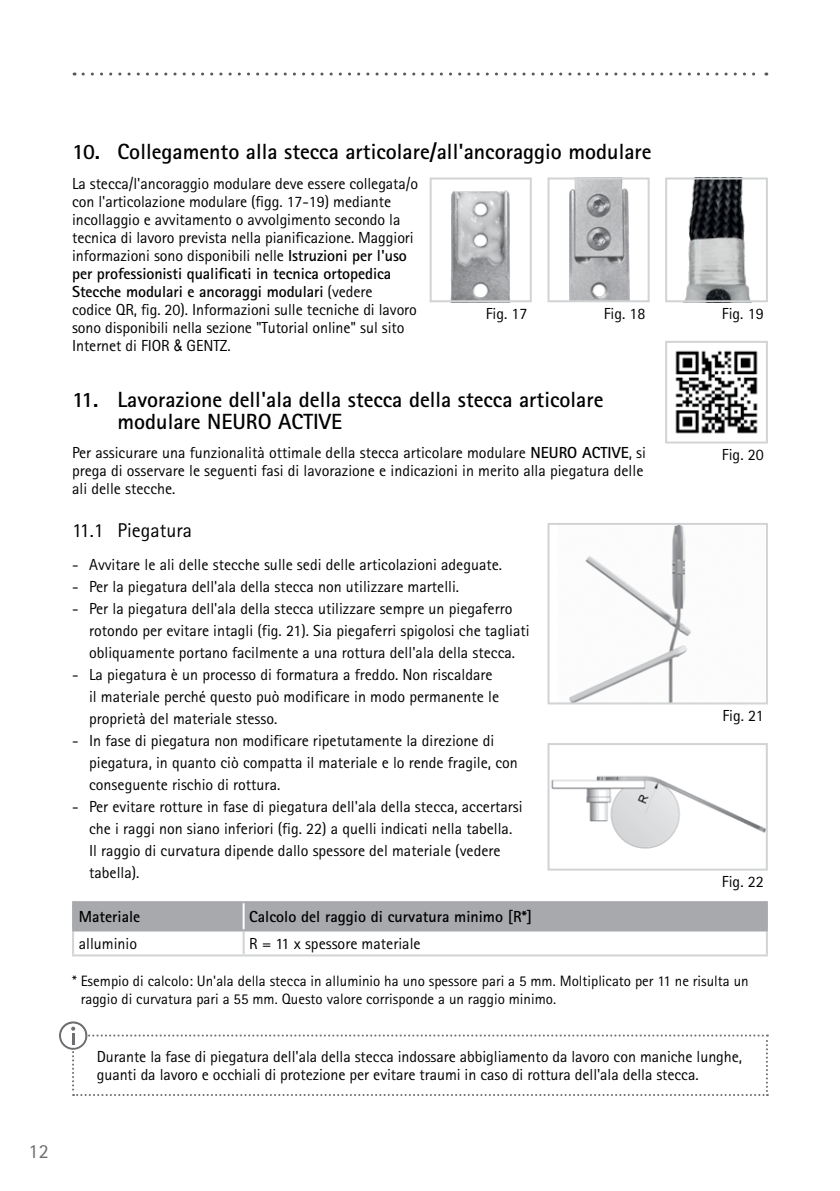
<style>
.page{position:relative;width:840px;height:1191px;background:#fff}
.page>*{position:absolute;margin:0;border:0;box-sizing:border-box;transform-origin:0 0}
.t1{font:700 22px/22px "Rotis Sans Serif Pro";color:#000}
.t2{font:20px "Rotis Sans Serif Pro";color:#000}
.t3{font:20px "Rotis Sans Serif Pro";color:#6d6e71}
.t4{font:16px/18px "Rotis Sans Serif Pro";color:#000}
.t5{font:700 16px "Rotis Sans Serif Pro";color:#000}
.t6{font:15px/18px "Rotis Sans Serif Pro";color:#000}
.s1{font-weight:700}
.s2{font-family:"Arial Narrow"}
</style>
<div class="page">
<svg style="left:83px;top:73px;width:683px;height:3px"></svg>
<div style="left:74px;top:903px;width:691px;height:26px;background:#a7a9ac"></div>
<hr style="left:72px;top:931px;width:2px;height:23px;background:#d1d3d4">
<hr style="left:242px;top:931px;width:2px;height:23px;background:#d1d3d4">
<hr style="left:765px;top:931px;width:2px;height:23px;background:#d1d3d4">
<hr style="left:72px;top:954px;width:171px;height:2px;background:#d1d3d4">
<hr style="left:243px;top:954px;width:524px;height:2px;background:#d1d3d4">
<hr style="left:242px;top:903px;width:2px;height:26px;background:#fff">
<hr style="left:72px;top:901px;width:171px;height:2px;background:#a7a9ac">
<hr style="left:72px;top:903px;width:2px;height:26px;background:#a7a9ac">
<hr style="left:243px;top:901px;width:524px;height:2px;background:#a7a9ac">
<hr style="left:765px;top:903px;width:2px;height:26px;background:#a7a9ac">
<hr style="left:72px;top:929px;width:171px;height:2px;background:#a7a9ac">
<hr style="left:243px;top:929px;width:524px;height:2px;background:#a7a9ac">
<svg style="left:59px;top:1021px;width:708px;height:75px"></svg>
<img style="left:450px;top:190px;width:60px;height:109px">
<div style="left:429px;top:177px;width:102px;height:125px;border:2px solid #d1d3d4"></div>
<img style="left:569px;top:180px;width:61px;height:119px">
<div style="left:547px;top:177px;width:102px;height:125px;border:2px solid #d1d3d4"></div>
<img style="left:685px;top:180px;width:65px;height:119px">
<div style="left:664px;top:177px;width:103px;height:125px;border:2px solid #d1d3d4"></div>
<img style="left:675px;top:350px;width:83px;height:84px">
<div style="left:664px;top:341px;width:103px;height:102px;border:2px solid #d1d3d4"></div>
<img style="left:569px;top:526px;width:122px;height:175px">
<div style="left:547px;top:523px;width:220px;height:181px;border:2px solid #d1d3d4"></div>
<img style="left:551px;top:776px;width:213px;height:73px">
<div style="left:547px;top:743px;width:220px;height:127px;border:2px solid #d1d3d4"></div>
<p class="t3" style="left:29px;top:1139px;width:21px">12</p>
<h1 class="t1" style="left:72px;top:141px;width:580px">10. Collegamento alla stecca articolare/all'ancoraggio modulare</h1>
<p class="t4" style="left:72px;top:174px;width:347px">La stecca/l'ancoraggio modulare deve essere collegata/o con l'articolazione modulare (figg. 17-19) mediante incollaggio e avvitamento o avvolgimento secondo la tecnica di lavoro prevista nella pianificazione. Maggiori informazioni sono disponibili nelle <span class="s1">Istruzioni per l'uso per professionisti qualificati in tecnica ortopedica Stecche modulari e ancoraggi modulari</span> (vedere<br>codice QR, fig. 20). Informazioni sulle tecniche di lavoro sono disponibili nella sezione "Tutorial online" sul sito Internet di FIOR <span class="s2">&amp;</span> GENTZ.</p>
<p class="t4" style="left:485px;top:305px;width:43px">Fig. 17</p>
<p class="t4" style="left:603px;top:305px;width:43px">Fig. 18</p>
<p class="t4" style="left:721px;top:305px;width:43px">Fig. 19</p>
<h1 class="t1" style="left:117px;top:388px;width:487px;text-indent:-45px">11. Lavorazione dell'ala della stecca della stecca articolare modulare NEURO ACTIVE</h1>
<p class="t4" style="left:72px;top:444px;width:575px">Per assicurare una funzionalità ottimale della stecca articolare modulare <span class="s1">NEURO ACTIVE</span>, si prega di osservare le seguenti fasi di lavorazione e indicazioni in merito alla piegatura delle ali delle stecche.</p>
<p class="t2" style="left:72px;top:518px;width:121px">11.1 Piegatura</p>
<p class="t4" style="left:72px;top:556px;width:431px">- Avvitare le ali delle stecche sulle sedi delle articolazioni adeguate.</p>
<p class="t4" style="left:72px;top:578px;width:388px">- Per la piegatura dell'ala della stecca non utilizzare martelli.</p>
<p class="t4" style="left:89px;top:598px;width:442px;line-height:22px;text-indent:-17px">- Per la piegatura dell'ala della stecca utilizzare sempre un piegaferro rotondo per evitare intagli (fig. 21). Sia piegaferri spigolosi che tagliati obliquamente portano facilmente a una rottura dell'ala della stecca.</p>
<p class="t4" style="left:89px;top:664px;width:411px;line-height:22px;text-indent:-17px">- La piegatura è un processo di formatura a freddo. Non riscaldare il materiale perché questo può modificare in modo permanente le proprietà del materiale stesso.</p>
<p class="t4" style="left:89px;top:730px;width:430px;line-height:22px;text-indent:-17px">- In fase di piegatura non modificare ripetutamente la direzione di piegatura, in quanto ciò compatta il materiale e lo rende fragile, con conseguente rischio di rottura.</p>
<p class="t4" style="left:89px;top:796px;width:435px;line-height:22px;text-indent:-17px">- Per evitare rotture in fase di piegatura dell'ala della stecca, accertarsi che i raggi non siano inferiori (fig. 22) a quelli indicati nella tabella.<br>Il raggio di curvatura dipende dallo spessore del materiale (vedere tabella).</p>
<p class="t5" style="left:79px;top:906px;width:63px">Materiale</p>
<p class="t5" style="left:249px;top:906px;width:284px">Calcolo del raggio di curvatura minimo [R*]</p>
<p class="t4" style="left:79px;top:934px;width:60px">alluminio</p>
<p class="t4" style="left:249px;top:934px;width:173px">R = 11 x spessore materiale</p>
<p class="t6" style="left:81px;top:971px;width:669px;text-indent:-9px">* Esempio di calcolo: Un'ala della stecca in alluminio ha uno spessore pari a 5 mm. Moltiplicato per 11 ne risulta un raggio di curvatura pari a 55 mm. Questo valore corrisponde a un raggio minimo.</p>
<p class="t4" style="left:721px;top:446px;width:43px">Fig. 20</p>
<p class="t4" style="left:722px;top:707px;width:43px">Fig. 21</p>
<p class="t4" style="left:721px;top:873px;width:43px">Fig. 22</p>
<p class="t4" style="left:97px;top:1047px;width:646px">Durante la fase di piegatura dell'ala della stecca indossare abbigliamento da lavoro con maniche lunghe, guanti da lavoro e occhiali di protezione per evitare traumi in caso di rottura dell'ala della stecca.</p>
</div>
